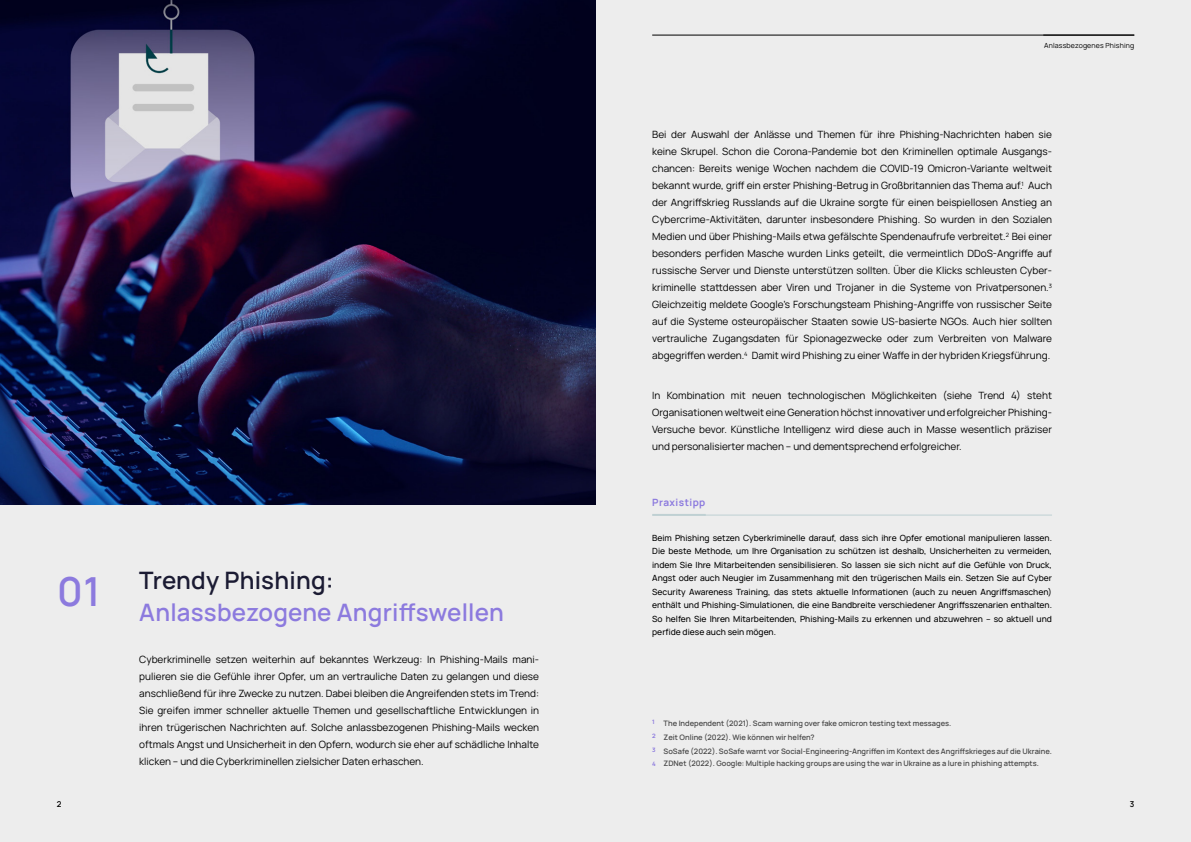
<style>
.page{position:relative;width:1191px;height:842px;background:#ededed}
.page>*{position:absolute;margin:0;border:0;box-sizing:border-box;transform-origin:0 0}
.t1{font:600 40px "Manrope";color:#8c7ade}
.t2{font:600 24px/32px "Manrope";letter-spacing:.01em;color:#8c7ade}
.t3{font:10px/17px "Manrope";color:#000;text-align:justify}
.t4{font:700 10px "Manrope";letter-spacing:.045em;color:#8c7ade}
.t5{font:500 8.5px/13.5px "Manrope";color:#000;text-align:justify}
.t6{font:600 8px "Manrope";color:#000}
.t7{font:600 7.5px "Manrope";color:#494949}
.t8{font:7px "Manrope";letter-spacing:.02em;color:#000}
.t9{font:600 7px "Manrope";letter-spacing:.02em;color:#000}
.s1{color:#1b1b33}
.s2{font-weight:700;font-size:6px;color:#8c7ade}
</style>
<div class="page">
<hr style="left:652px;top:35px;width:482px;height:1px;background:#000">
<img style="left:0;top:0;width:595px;height:504px">
<hr style="left:652px;top:514px;width:53px;height:2px;background:#bfd0d3">
<hr style="left:705px;top:515px;width:347px;height:1px;background:#bed0d3">
<p class="t8" style="left:1044px;top:41px;width:92px">Anlassbezogenes Phishing</p>
<p class="t9" style="left:1048px;top:41px;width:87px">Human Risk R view 2022</p>
<p class="t3" style="left:652px;top:126px;width:401px">Bei der Auswahl der Anlässe und Themen für ihre Phishing-Nachrichten haben sie keine Skrupel. Schon die Corona-Pandemie bot den Kriminellen optimale Ausgangs&shy;chancen: Bereits wenige Wochen nachdem die COVID-19 Omicron-Variante weltweit bekannt wurde, griff ein erster Phishing-Betrug in Großbritannien das Thema auf.<sup>1</sup> Auch der Angriffskrieg Russlands auf die Ukraine sorgte für einen beispiellosen Anstieg an Cybercrime-Aktivitäten, darunter insbesondere Phishing. So wurden in den Sozialen Medien und über Phishing-Mails etwa gefälschte Spendenaufrufe verbreitet.<sup>2</sup> Bei einer besonders perfiden Masche wurden Links geteilt, die vermeintlich DDoS-Angriffe auf russische Server und Dienste unterstützen sollten. Über die Klicks schleusten Cyber&shy;kriminelle stattdessen aber Viren und Trojaner in die Systeme von Privatpersonen.<sup>3<br></sup>Gleichzeitig meldete Google’s Forschungsteam Phishing-Angriffe von russischer Seite auf die Systeme osteuropäischer Staaten sowie US-basierte NGOs. Auch hier sollten vertrauliche Zugangsdaten für Spionagezwecke oder zum Verbreiten von Malware abgegriffen werden.<sup>4</sup> Damit wird Phishing zu einer Waffe in der hybriden Kriegsführung.</p>
<p class="t3" style="left:652px;top:386px;width:401px">In Kombination mit neuen technologischen Möglichkeiten (siehe Trend 4) steht Organisationen weltweit eine Generation höchst innovativer und erfolgreicher Phishing-Versuche bevor. Künstliche Intelligenz wird diese auch in Masse wesentlich präziser und personalisierter machen – und dementsprechend erfolgreicher.</p>
<p class="t1" style="left:57px;top:563px;width:45px">01</p>
<p class="t2" style="left:139px;top:563px;width:366px"><span class="s1">Trendy Phishing:<br></span>Anlassbezogene Angriffswellen</p>
<p class="t3" style="left:139px;top:651px;width:401px">Cyberkriminelle setzen weiterhin auf bekanntes Werkzeug: In Phishing-Mails mani&shy;pulieren sie die Gefühle ihrer Opfer, um an vertrauliche Daten zu gelangen und diese anschließend für ihre Zwecke zu nutzen. Dabei bleiben die Angreifenden stets im Trend:<br>Sie greifen immer schneller aktuelle Themen und gesellschaftliche Entwicklungen in ihren trügerischen Nachrichten auf. Solche anlassbezogenen Phishing-Mails wecken oftmals Angst und Unsicherheit in den Opfern, wodurch sie eher auf schädliche Inhalte klicken – und die Cyberkriminellen zielsicher Daten erhaschen.</p>
<p class="t4" style="left:652px;top:496px;width:55px">Praxistipp</p>
<p class="t5" style="left:652px;top:530px;width:401px">Beim Phishing setzen Cyberkriminelle darauf, dass sich ihre Opfer emotional manipulieren lassen.<br>Die beste Methode, um Ihre Organisation zu schützen ist deshalb, Unsicherheiten zu vermeiden, indem Sie Ihre Mitarbeitenden sensibilisieren. So lassen sie sich nicht auf die Gefühle von Druck, Angst oder auch Neugier im Zusammenhang mit den trügerischen Mails ein. Setzen Sie auf Cyber Security Awareness Training, das stets aktuelle Informationen (auch zu neuen Angriffsmaschen) enthält und Phishing-Simulationen, die eine Bandbreite verschiedener Angriffsszenarien enthalten.<br>So helfen Sie Ihren Mitarbeitenden, Phishing-Mails zu erkennen und abzuwehren – so aktuell und perfide diese auch sein mögen.</p>
<p class="t7" style="left:652px;top:718px;width:301px"><sup>1</sup> The Independent (2021). Scam warning over fake omicron testing text messages.</p>
<p class="t7" style="left:652px;top:732px;width:164px"><sup>2</sup> Zeit Online (2022). Wie können wir helfen?</p>
<p class="t7" style="left:652px;top:746px;width:401px"><sup>3</sup> SoSafe (2022). SoSafe warnt vor Social-Engineering-Angriffen im Kontext des Angriffskrieges auf die Ukraine.</p>
<p class="t7" style="left:652px;top:757px;width:388px"><span class="s2">4</span> ZDNet (2022). Google: Multiple hacking groups are using the war in Ukraine as a lure in phishing attempts.</p>
<p class="t6" style="left:57px;top:798px;width:6px">2</p>
<p class="t6" style="left:1129px;top:798px;width:6px">3</p>
</div>
